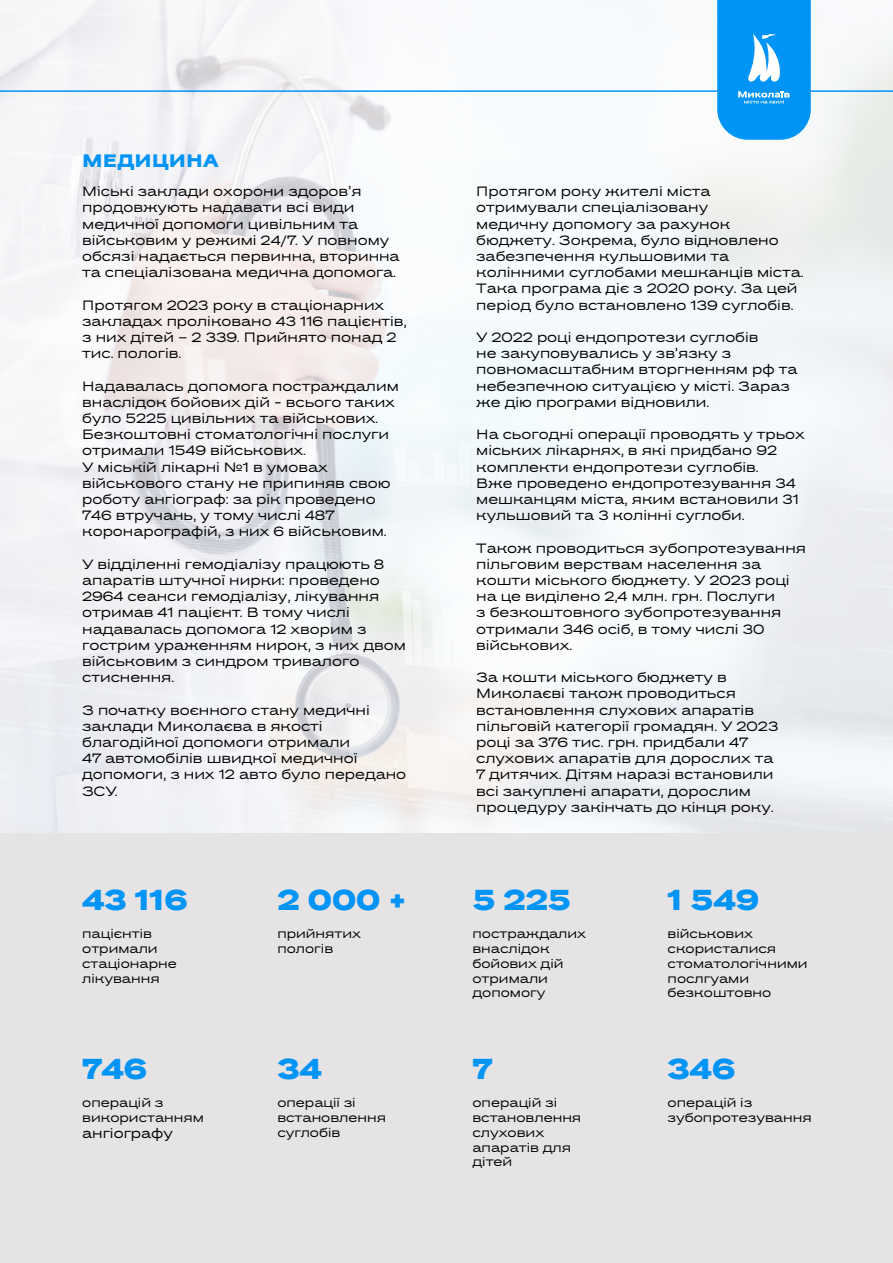
<style>
.page{position:relative;width:893px;height:1263px;background:#fff}
.page>*{position:absolute;margin:0;border:0;box-sizing:border-box;transform-origin:0 0}
.t1{font:800 28.8px "Rock Star";color:#0094f7}
.t2{font:800 18px "Rock Star";color:#0094f7}
.t3{font:13.5px/16.2px "Rock Star";color:#000}
.t4{font:12.3px/14.9px "Rock Star";color:#000}
</style>
<div class="page">
<img style="left:0;top:0;width:893px;height:833px">
<hr style="left:0;top:90px;width:893px;height:2px;background:#0094f7">
<svg style="left:716px;top:0;width:95px;height:140px;background:#20a1f7"></svg>
<div style="left:0;top:833px;width:893px;height:430px;background:#e5e3e4"></div>
<h2 class="t2" style="left:82px;top:148px;width:138px">МЕДИЦИНА</h2>
<p class="t3" style="left:82px;top:183px;width:319px">Міські заклади охорони здоров’я продовжують надавати всі види медичної допомоги цивільним та військовим у режимі 24/7. У повному обсязі надається первинна, вторинна та спеціалізована медична допомога.</p>
<p class="t3" style="left:82px;top:297px;width:326px">Протягом 2023 року в стаціонарних закладах проліковано 43 116 пацієнтів, з них дітей – 2 339. Прийнято понад 2 тис. пологів.</p>
<p class="t3" style="left:82px;top:378px;width:318px">Надавалась допомога постраждалим внаслідок бойових дій - всього таких було 5225 цивільних та військових.<br>Безкоштовні стоматологічні послуги отримали 1549 військових.<br>У міській лікарні №1 в умовах військового стану не припиняв свою роботу ангіограф: за рік проведено 746 втручань, у тому числі 487 коронарографій, з них 6 військовим.</p>
<p class="t3" style="left:82px;top:556px;width:325px">У відділенні гемодіалізу працюють 8 апаратів штучної нирки: проведено<br>2964 сеанси гемодіалізу, лікування отримав 41 пацієнт. В тому числі надавалась допомога 12 хворим з гострим ураженням нирок, з них двом військовим з синдром тривалого стиснення.</p>
<p class="t3" style="left:82px;top:702px;width:325px">З початку воєнного стану медичні заклади Миколаєва в якості благодійної допомоги отримали<br>47 автомобілів швидкої медичної допомоги, з них 12 авто було передано<br>ЗСУ.</p>
<p class="t3" style="left:476px;top:183px;width:329px">Протягом року жителі міста отримували спеціалізовану<br>медичну допомогу за рахунок бюджету. Зокрема, було відновлено забезпечення кульшовими та колінними суглобами мешканців міста.<br>Така програма діє з 2020 року. За цей період було встановлено 139 суглобів.</p>
<p class="t3" style="left:476px;top:329px;width:323px">У 2022 році ендопротези суглобів<br>не закуповувались у зв’язку з повномасштабним вторгненням рф та небезпечною ситуацією у місті. Зараз же дію програми відновили.</p>
<p class="t3" style="left:476px;top:426px;width:330px">На сьогодні операції проводять у трьох міських лікарнях, в які придбано 92 комплекти ендопротези суглобів.<br>Вже проведено ендопротезування 34 мешканцям міста, яким встановили 31 кульшовий та 3 колінні суглоби.</p>
<p class="t3" style="left:476px;top:540px;width:331px">Також проводиться зубопротезування пільговим верствам населення за кошти міського бюджету. У 2023 році на це виділено 2,4 млн. грн. Послуги<br>з безкоштовного зубопротезування отримали 346 осіб, в тому числі 30 військових.</p>
<p class="t3" style="left:476px;top:669px;width:304px">За кошти міського бюджету в Миколаєві також проводиться встановлення слухових апаратів пільговій категорії громадян. У 2023 році за 376 тис. грн. придбали 47 слухових апаратів для дорослих та 7 дитячих. Дітям наразі встановили всі закуплені апарати, дорослим процедуру закінчать до кінця року.</p>
<h1 class="t1" style="left:82px;top:881px;width:107px">43 116</h1>
<h1 class="t1" style="left:277px;top:881px;width:130px">2 000 +</h1>
<h1 class="t1" style="left:472px;top:881px;width:100px">5 225</h1>
<h1 class="t1" style="left:668px;top:881px;width:93px">1 549</h1>
<p class="t4" style="left:82px;top:926px;width:96px">пацієнтів отримали стаціонарне лікування</p>
<p class="t4" style="left:277px;top:926px;width:85px">прийнятих пологів</p>
<p class="t4" style="left:472px;top:926px;width:115px">постраждалих внаслідок бойових дій отримали допомогу</p>
<p class="t4" style="left:668px;top:926px;width:141px">військових скористалися стоматологічними послгуами безкоштовно</p>
<h1 class="t1" style="left:82px;top:1050px;width:67px">746</h1>
<h1 class="t1" style="left:277px;top:1050px;width:46px">34</h1>
<h1 class="t1" style="left:472px;top:1050px;width:21px">7</h1>
<h1 class="t1" style="left:668px;top:1050px;width:69px">346</h1>
<p class="t4" style="left:82px;top:1095px;width:123px">операцій з використанням</p>
<p class="t3" style="left:82px;top:1125px;width:92px">ангіографу</p>
<p class="t4" style="left:277px;top:1095px;width:110px">операції зі встановлення суглобів</p>
<p class="t4" style="left:472px;top:1095px;width:110px">операцій зі встановлення слухових апаратів для дітей</p>
<p class="t4" style="left:668px;top:1095px;width:146px">операцій із зубопротезування</p>
</div>
